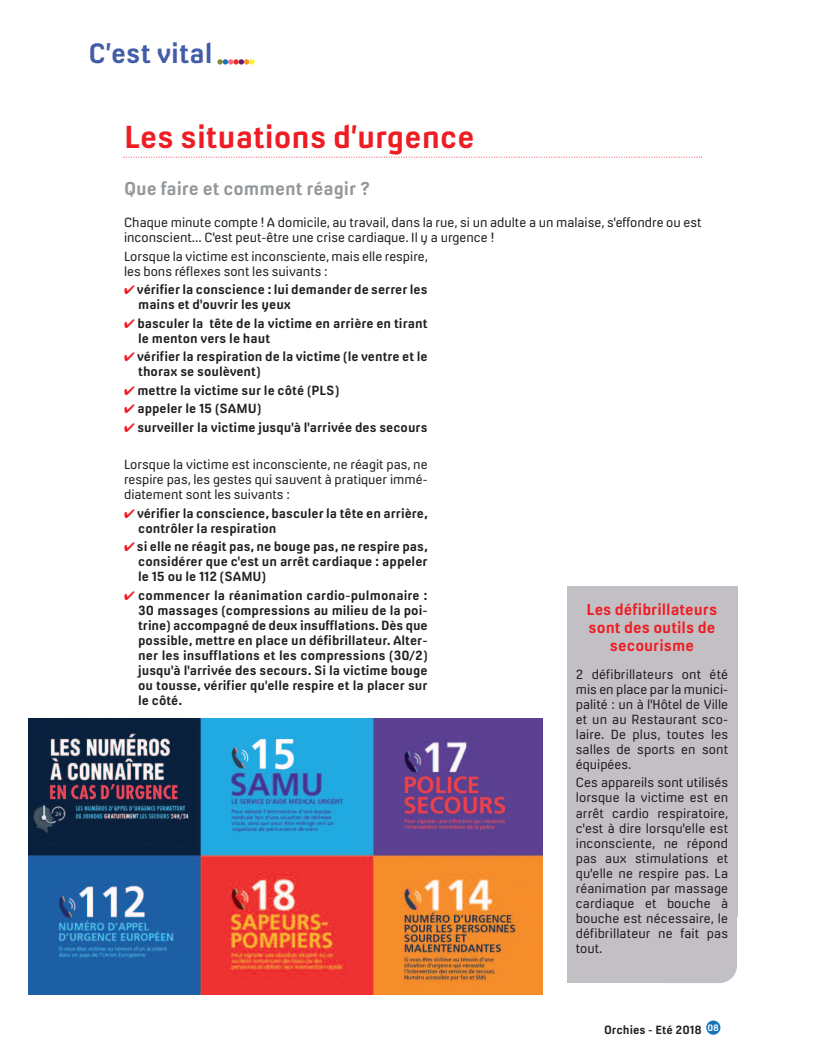
<style>
.page{position:relative;width:815px;height:1053px;background:#fff}
.page>*{position:absolute;margin:0;border:0;box-sizing:border-box;transform-origin:0 0}
.t1{font:700 30px "Milibus Rg";color:#ee1d23}
.t2{font:700 26.25px "Milibus Rg";color:#415ca8}
.t3{font:700 17.5px "Milibus Rg";color:#93979a}
.t4{font:700 15px/18px "Milibus Rg";color:#ee1d23;text-align:center}
.t5{font:700 12.5px/15px "Milibus Rg";color:#231f20}
.t6{font:12.5px/15px "Milibus Lt";color:#231f20;text-align:justify}
.t7{font:700 11.25px "Milibus Rg";color:#231f20}
.s1{color:#ee1d23}
</style>
<div class="page">
<svg style="left:217px;top:59px;width:38px;height:6px"></svg>
<svg style="left:123px;top:156px;width:579px;height:2px"></svg>
<img style="left:28px;top:718px;width:514px;height:276px">
<div style="left:647px;top:704px;width:90px;height:279px;background:#c2c0c4;border-radius:18px"></div>
<div style="left:567px;top:586px;width:170px;height:330px;background:#c2c0c4"></div>
<div style="left:567px;top:586px;width:120px;height:397px;background:#c2c0c4"></div>
<div style="left:706px;top:1020px;width:14px;height:14px;background:#1374bb;border-radius:50%"></div>
<h2 class="t2" style="left:89px;top:44px;width:125px">C’est vital</h2>
<h1 class="t1" style="left:124px;top:125px;width:352px">Les situations d’urgence</h1>
<h3 class="t3" style="left:124px;top:182px;width:248px">Que faire et comment réagir ?</h3>
<p class="t6" style="left:124px;top:216px;width:579px">Chaque minute compte ! A domicile, au travail, dans la rue, si un adulte a un malaise, s'effondre ou est inconscient... C'est peut-être une crise cardiaque. Il y a urgence !</p>
<p class="t6" style="left:124px;top:250px;width:305px">Lorsque la victime est inconsciente, mais elle respire, les bons réflexes sont les suivants :</p>
<p class="t5" style="left:138px;top:283px;width:291px;text-indent:-14px"><span class="s1">✔</span> vérifier la conscience : lui demander de serrer les mains et d'ouvrir les yeux</p>
<p class="t5" style="left:138px;top:317px;width:291px;text-indent:-14px"><span class="s1">✔</span> basculer la tête de la victime en arrière en tirant le menton vers le haut</p>
<p class="t5" style="left:138px;top:350px;width:291px;text-indent:-14px"><span class="s1">✔</span> vérifier la respiration de la victime (le ventre et le thorax se soulèvent)</p>
<p class="t5" style="left:124px;top:384px;width:217px"><span class="s1">✔</span> mettre la victime sur le côté (PLS)</p>
<p class="t5" style="left:124px;top:402px;width:139px"><span class="s1">✔</span> appeler le 15 (SAmU)</p>
<p class="t5" style="left:124px;top:421px;width:305px"><span class="s1">✔</span> surveiller la victime jusqu'à l'arrivée des secours</p>
<p class="t6" style="left:124px;top:458px;width:305px">Lorsque la victime est inconsciente, ne réagit pas, ne respire pas, les gestes qui sauvent à pratiquer immé&shy;diatement sont les suivants :</p>
<p class="t5" style="left:138px;top:507px;width:291px;text-indent:-14px"><span class="s1">✔</span> vérifier la conscience, basculer la tête en arrière, contrôler la respiration</p>
<p class="t5" style="left:138px;top:540px;width:291px;text-align:justify;text-indent:-14px"><span class="s1">✔</span> si elle ne réagit pas, ne bouge pas, ne respire pas, considérer que c'est un arrêt cardiaque : appeler le 15 ou le 112 (SAmU)</p>
<p class="t5" style="left:138px;top:589px;width:291px;text-align:justify;text-indent:-14px"><span class="s1">✔</span> commencer la réanimation cardio-pulmonaire :<br>30 massages (compressions au milieu de la poi&shy;trine) accompagné de deux insufflations. Dès que possible, mettre en place un défibrillateur. Alter&shy;ner les insufflations et les compressions (30/2) jusqu'à l'arrivée des secours. Si la victime bouge ou tousse, vérifier qu'elle respire et la placer sur le côté.</p>
<p class="t4" style="left:587px;top:601px;width:132px">Les défibrillateurs sont des outils de secourisme</p>
<p class="t6" style="left:576px;top:668px;width:154px">2 défibrillateurs ont été mis en place par la munici&shy;palité : un à l'Hôtel de Ville et un au Restaurant sco&shy;laire. De plus, toutes les salles de sports en sont équipées.</p>
<p class="t6" style="left:576px;top:776px;width:154px">Ces appareils sont utilisés lorsque la victime est en arrêt cardio respiratoire, c'est à dire lorsqu'elle est inconsciente, ne répond pas aux stimulations et qu'elle ne respire pas. La réanimation par massage cardiaque et bouche à bouche est nécessaire, le défibrillateur ne fait pas tout.</p>
<p class="t7" style="left:604px;top:1025px;width:117px">Orchies - Eté 2018 <sup>08</sup></p>
</div>
